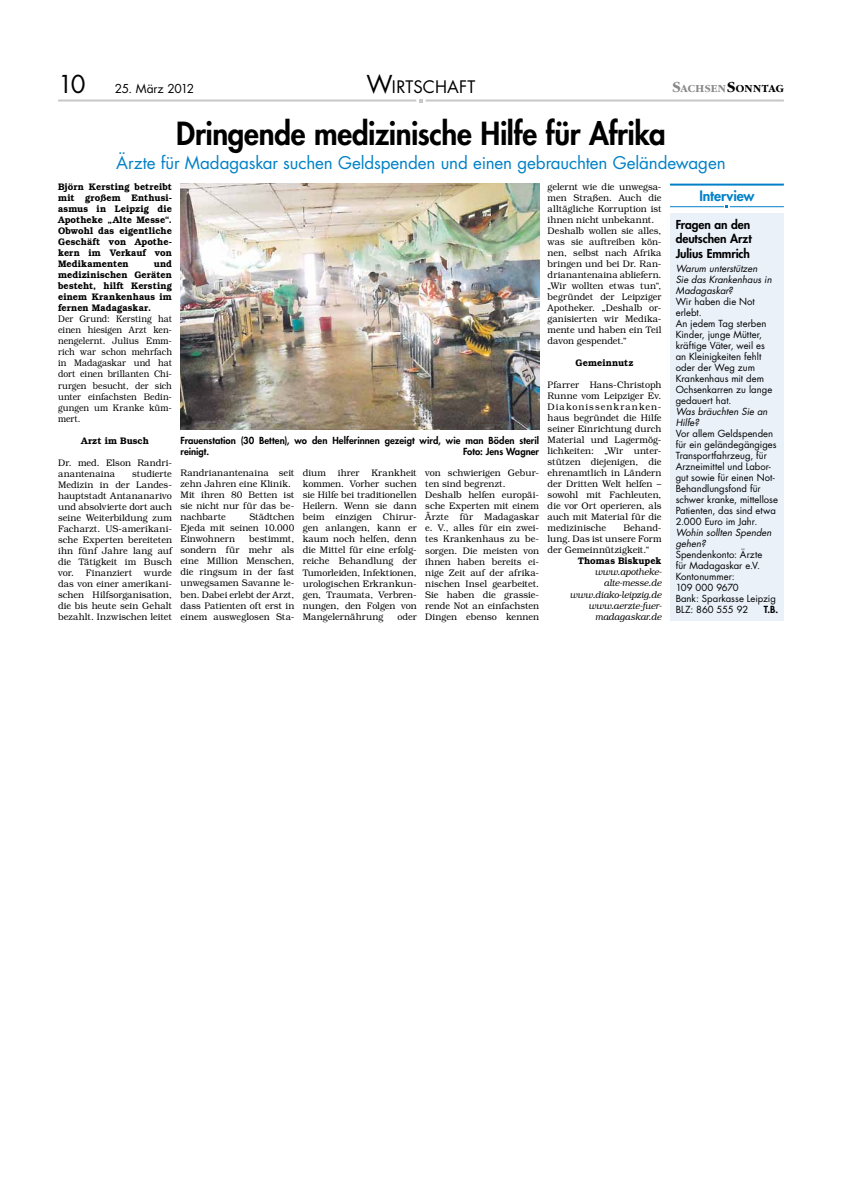
<style>
.page{position:relative;width:842px;height:1191px;background:#fff}
.page>*{position:absolute;margin:0;border:0;box-sizing:border-box;transform-origin:0 0}
.t1{font:800 31px "Futura";letter-spacing:-.01em;color:#000;scale:.95 1}
.t2{font:17px "Futura";letter-spacing:-.01em;color:#0081c7}
.t3{font:16.8px "Futura";letter-spacing:.01em;color:#000}
.t4{font:800 14px "Futura";letter-spacing:-.005em;color:#0081c7}
.t5{font:800 12px/14.5px "Futura";letter-spacing:-.005em;color:#000;text-align:justify}
.t6{font:12px "Futura";letter-spacing:-.03em;color:#000}
.t7{font:700 11.2px "Garamond";letter-spacing:.03em;color:#87888a}
.t8{font:300 9.5px/11px "Bookman";letter-spacing:.005em;color:#000;text-align:justify;scale:.95 1}
.t9{font:9.5px/11px "Futura";letter-spacing:.005em;color:#000}
.t10{font:600 9.5px/11px "Bookman";letter-spacing:.005em;color:#000;text-align:justify;scale:.95 1}
.t11{font:300 9.5px/11px "Bookman";letter-spacing:.005em;color:#000;text-align:justify;scale:.9 1}
.t12{font:800 9.5px/11px "Futura";letter-spacing:.005em;color:#000}
.t13{font:italic 9.5px/11px "Futura";color:#000}
.t14{font:italic 300 9.5px/11px "Bookman";color:#000;text-align:right;scale:.93 1}
.s1{font-size:24px}
.s2{font-size:16px}
.s3{font-size:16px;color:#000}
.s4{color:#000}
</style>
<div class="page">
<hr style="left:670px;top:184px;width:114px;height:2px;background:#0081c7">
<hr style="left:670px;top:206px;width:54px;height:1px;background:#0081c7">
<hr style="left:730px;top:206px;width:54px;height:1px;background:#0081c7">
<div style="left:670px;top:213px;width:114px;height:408px;background:#eaf1f9"></div>
<hr style="left:58px;top:99px;width:358px;height:2px;background:#c6c7c8">
<hr style="left:426px;top:99px;width:358px;height:2px;background:#c6c7c8">
<svg style="left:419px;top:99px;width:4px;height:3px"></svg>
<img style="left:180px;top:183px;width:359px;height:246px">
<p class="t6" style="left:58px;top:80px;width:138px"><span class="s1">10</span> 25. März 2012</p>
<h3 class="t3" style="left:366px;top:75px;width:110px"><span class="s1">W</span>IRTSCHAFT</h3>
<p class="t7" style="left:672px;top:83px;width:113px"><span class="s2">S</span>ACHSEN<span class="s3">S</span><span class="s4">ONNTAG</span></p>
<h1 class="t1" style="left:176px;top:113px;width:517px">Dringende medizinische Hilfe für Afrika</h1>
<h2 class="t2" style="left:116px;top:151px;width:611px">Ärzte für Madagaskar suchen Geldspenden und einen gebrauchten Geländewagen</h2>
<p class="t10" style="left:58px;top:182px;width:121px">Björn Kersting betreibt mit großem Enthusi&shy;asmus in Leipzig die Apotheke „Alte Messe“.<br>Obwohl das eigentliche Geschäft von Apothe&shy;kern im Verkauf von Medikamenten</p>
<p class="t10" style="left:58px;top:259px;width:121px;text-indent:96px">und medizinischen Geräten besteht, hilft Kersting einem Krankenhaus im fernen Madagaskar.</p>
<p class="t11" style="left:58px;top:314px;width:128px">Der Grund: Kersting hat einen hiesigen Arzt ken&shy;nengelernt. Julius Emm&shy;rich war schon mehrfach in Madagaskar und hat dort einen brillanten Chi&shy;rurgen besucht, der sich unter einfachsten Bedin&shy;gungen um Kranke küm&shy;mert.</p>
<p class="t10" style="left:81px;top:435px;width:73px">Arzt im Busch</p>
<p class="t8" style="left:58px;top:457px;width:121px">Dr. med. Elson Randri&shy;anantenaina</p>
<p class="t12" style="left:180px;top:435px;width:360px">Frauenstation (30 Betten), wo den Helferinnen gezeigt wird, wie man Böden steril reinigt.</p>
<p class="t12" style="left:463px;top:446px;width:78px">Foto: Jens Wagner</p>
<p class="t8" style="left:58px;top:468px;width:121px;text-indent:74px">studierte Medizin in der Landes&shy;hauptstadt Antananarivo und absolvierte dort auch seine Weiterbildung zum Facharzt. US-amerikani&shy;sche Experten bereiteten ihn fünf Jahre lang auf die Tätigkeit im Busch vor. Finanziert wurde das von einer amerikani&shy;schen Hilfsorganisation, die bis heute sein Gehalt bezahlt. Inzwischen leitet</p>
<p class="t8" style="left:180px;top:468px;width:121px;text-align:left">Randrianantenaina seit zehn Jahren eine Klinik.<br>Mit ihren 80 Betten ist sie nicht nur für das be&shy;nachbarte</p>
<p class="t8" style="left:303px;top:468px;width:121px">dium ihrer Krankheit kommen. Vorher suchen sie Hilfe bei traditionellen Heilern. Wenn sie dann beim einzigen Chirur&shy;gen anlangen, kann er kaum noch helfen, denn die Mittel für eine erfolg&shy;reiche Behandlung der Tumorleiden, Infektionen, urologischen Erkrankun&shy;gen, Traumata, Verbren&shy;nungen, den Folgen von Mangelernährung</p>
<p class="t8" style="left:425px;top:468px;width:121px;text-align:left">von schwierigen Gebur&shy;ten sind begrenzt.<br>Deshalb helfen europäi&shy;sche Experten mit einem<br>Ärzte für Madagaskar e. V., alles für ein zwei&shy;tes Krankenhaus zu be&shy;sorgen. Die meisten von ihnen haben bereits ei&shy;nige Zeit auf der afrika&shy;nischen Insel gearbeitet.<br>Sie haben die grassie&shy;rende Not an einfachsten<br>Dingen ebenso kennen</p>
<p class="t8" style="left:180px;top:512px;width:121px;text-indent:69px">Städtchen Ejeda mit seinen 10.000<br>Einwohnern</p>
<p class="t8" style="left:180px;top:534px;width:121px;text-indent:69px">bestimmt, sondern für mehr als eine Million Menschen, die ringsum in der fast unwegsamen Savanne le&shy;ben. Dabei erlebt der Arzt, dass Patienten oft erst in einem ausweglosen Sta-</p>
<p class="t8" style="left:397px;top:611px;width:22px">oder</p>
<p class="t8" style="left:548px;top:182px;width:121px;text-align:left">gelernt wie die unwegsa&shy;men Straßen. Auch die alltägliche Korruption ist ihnen nicht unbekannt.<br>Deshalb wollen sie alles, was sie auftreiben kön&shy;nen, selbst nach Afrika bringen und bei Dr. Ran&shy;drianantenaina abliefern. „Wir wollten etwas tun“, begründet der Leipziger<br>Apotheker. „Deshalb or&shy;ganisierten wir Medika&shy;mente und haben ein Teil davon gespendet.“</p>
<p class="t10" style="left:576px;top:357px;width:62px">Gemeinnutz</p>
<p class="t8" style="left:548px;top:380px;width:121px">Pfarrer Hans-Christoph Runne vom Leipziger Ev.<br>Diakonissenkranken&shy;haus begründet die Hilfe seiner Einrichtung durch Material und Lagermög&shy;lichkeiten: „Wir unter&shy;stützen diejenigen, die ehrenamtlich in Ländern der Dritten Welt helfen – sowohl mit Fachleuten, die vor Ort operieren, als auch mit Material für die medizinische</p>
<p class="t8" style="left:548px;top:523px;width:121px;text-indent:76px">Behand&shy;lung. Das ist unsere Form der Gemeinnützigkeit.“</p>
<p class="t10" style="left:578px;top:555px;width:90px">Thomas Biskupek</p>
<p class="t14" style="left:570px;top:567px;width:100px">www.apotheke&shy;alte-messe.de www.diako-leipzig.de www.aerzte-fuer&shy;madagaskar.de</p>
<h3 class="t4" style="left:699px;top:186px;width:57px">Interview</h3>
<p class="t5" style="left:676px;top:217px;width:78px">Fragen an den deutschen Arzt Julius Emmrich</p>
<p class="t13" style="left:676px;top:263px;width:98px">Warum unterstützen<br>Sie das Krankenhaus in<br>Madagaskar?</p>
<p class="t9" style="left:676px;top:296px;width:98px">Wir haben die Not erlebt.<br>An jedem Tag sterben<br>Kinder, junge Mütter, kräftige Väter, weil es an Kleinigkeiten fehlt oder der Weg zum<br>Krankenhaus mit dem<br>Ochsenkarren zu lange gedauert hat.</p>
<p class="t13" style="left:676px;top:406px;width:93px">Was bräuchten Sie an<br>Hilfe?</p>
<p class="t9" style="left:676px;top:428px;width:104px">Vor allem Geldspenden für ein geländegängiges<br>Transportfahrzeug, für<br>Arzneimittel und Labor&shy;gut sowie für einen Not-<br>Behandlungsfond für schwer kranke, mittellose<br>Patienten, das sind etwa<br>2.000 Euro im Jahr.</p>
<p class="t13" style="left:676px;top:527px;width:97px">Wohin sollten Spenden gehen?</p>
<p class="t9" style="left:676px;top:549px;width:102px">Spendenkonto: Ärzte<br>für Madagaskar e.V.<br>Kontonummer:<br>109 000 9670<br>Bank: Sparkasse Leipzig<br>BLZ: 860 555 92</p>
<p class="t12" style="left:764px;top:604px;width:16px">T.B.</p>
</div>
